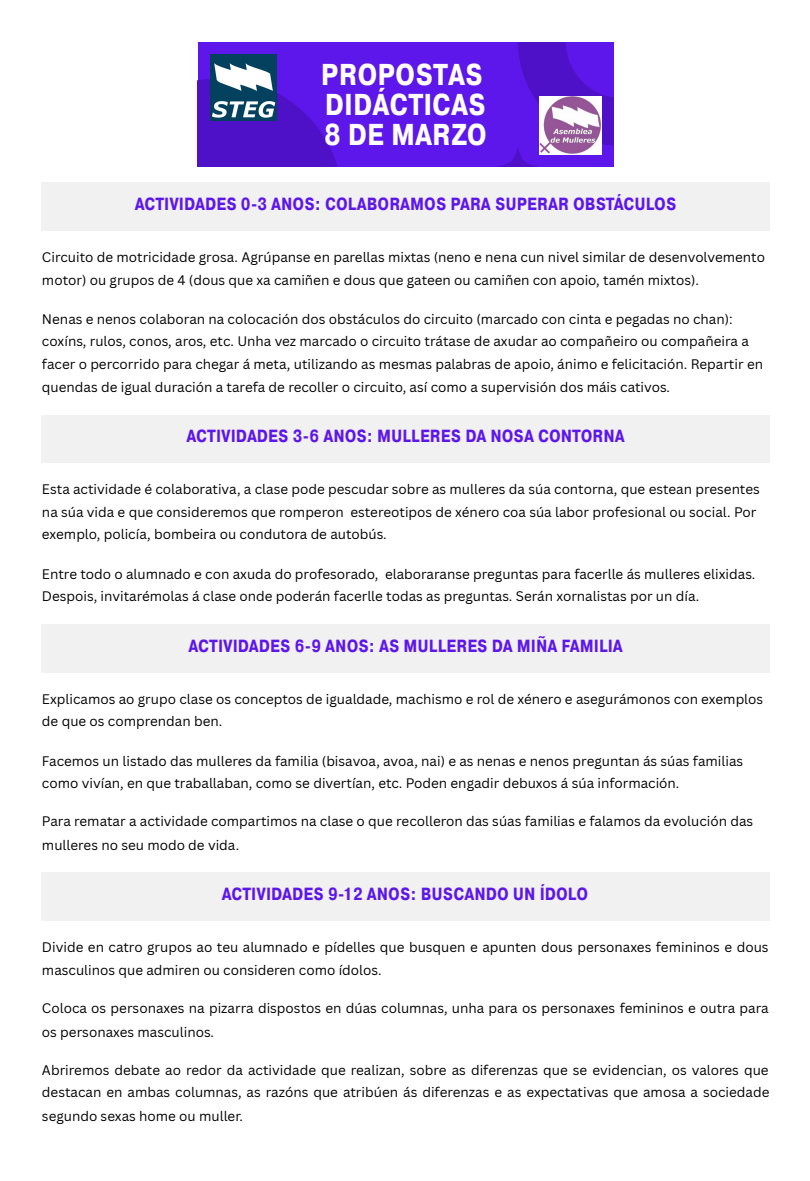
<style>
.page{position:relative;width:810px;height:1181px;background:#fff}
.page>*{position:absolute;margin:0;border:0;box-sizing:border-box;transform-origin:0 0}
.t1{font:700 30px "Pragmatica Cond";color:#fff}
.t2{font:700 17.55px "Pragmatica Cond";color:#5e17eb}
.t3{font:13.5px/22.2px "Canva Sans";color:#000}
</style>
<div class="page">
<div style="left:198px;top:42px;width:415px;height:124px;background:#5e17eb"></div>
<svg style="left:501px;top:42px;width:113px;height:124px"></svg>
<svg style="left:198px;top:78px;width:139px;height:88px;fill:#4f11c8"></svg>
<img style="left:210px;top:54px;width:66px;height:67px">
<img style="left:539px;top:97px;width:62px;height:57px">
<div style="left:42px;top:182px;width:728px;height:49px;background:#f1f1f1"></div>
<div style="left:42px;top:415px;width:728px;height:48px;background:#f1f1f1"></div>
<div style="left:42px;top:624px;width:728px;height:48px;background:#f1f1f1"></div>
<div style="left:42px;top:873px;width:728px;height:48px;background:#f1f1f1"></div>
<p class="t1" style="left:321px;top:55px;width:164px">PROPOSTAS</p>
<p class="t1" style="left:325px;top:85px;width:163px">DIDÁCTICAS</p>
<p class="t1" style="left:324px;top:115px;width:165px">8 DE MARZO</p>
<p class="t2" style="left:135px;top:192px;width:543px">ACTIVIDADES 0-3 ANOS: COLABORAMOS PARA SUPERAR OBSTÁCULOS</p>
<p class="t3" style="left:42px;top:246px;width:725px">Circuito de motricidade grosa. Agrúpanse en parellas mixtas (neno e nena cun nivel similar de desenvolvemento motor) ou grupos de 4 (dous que xa camiñen e dous que gateen ou camiñen con apoio, tamén mixtos).</p>
<p class="t3" style="left:42px;top:307px;width:723px">Nenas e nenos colaboran na colocación dos obstáculos do circuito (marcado con cinta e pegadas no chan): coxíns, rulos, conos, aros, etc. Unha vez marcado o circuito trátase de axudar ao compañeiro ou compañeira a facer o percorrido para chegar á meta, utilizando as mesmas palabras de apoio, ánimo e felicitación. Repartir en quendas de igual duración a tarefa de recoller o circuito, así como a supervisión dos máis cativos.</p>
<p class="t2" style="left:187px;top:424px;width:440px">ACTIVIDADES 3-6 ANOS: MULLERES DA NOSA CONTORNA</p>
<p class="t3" style="left:42px;top:477px;width:719px;line-height:22.8px">Esta actividade é colaborativa, a clase pode pescudar sobre as mulleres da súa contorna, que estean presentes na súa vida e que consideremos que romperon estereotipos de xénero coa súa labor profesional ou social. Por exemplo, policía, bombeira ou condutora de autobús.</p>
<p class="t3" style="left:42px;top:562px;width:715px">Entre todo o alumnado e con axuda do profesorado, elaboraranse preguntas para facerlle ás mulleres elixidas.<br>Despois, invitarémolas á clase onde poderán facerlle todas as preguntas. Serán xornalistas por un día.</p>
<p class="t2" style="left:189px;top:634px;width:436px">ACTIVIDADES 6-9 ANOS: AS MULLERES DA MIÑA FAMILIA</p>
<p class="t3" style="left:42px;top:687px;width:723px">Explicamos ao grupo clase os conceptos de igualdade, machismo e rol de xénero e asegurámonos con exemplos de que os comprendan ben.</p>
<p class="t3" style="left:42px;top:749px;width:703px">Facemos un listado das mulleres da familia (bisavoa, avoa, nai) e as nenas e nenos preguntan ás súas familias como vivían, en que traballaban, como se divertían, etc. Poden engadir debuxos á súa información.</p>
<p class="t3" style="left:42px;top:809px;width:713px;line-height:23.2px">Para rematar a actividade compartimos na clase o que recolleron das súas familias e falamos da evolución das mulleres no seu modo de vida.</p>
<p class="t2" style="left:222px;top:882px;width:368px">ACTIVIDADES 9-12 ANOS: BUSCANDO UN ÍDOLO</p>
<p class="t3" style="left:42px;top:935px;width:728px;line-height:23.2px">Divide en catro grupos ao teu alumnado e pídelles que busquen e apunten dous personaxes femininos e dous masculinos que admiren ou consideren como ídolos.</p>
<p class="t3" style="left:42px;top:996px;width:728px;line-height:23.2px">Coloca os personaxes na pizarra dispostos en dúas columnas, unha para os personaxes femininos e outra para os personaxes masculinos.</p>
<p class="t3" style="left:42px;top:1058px;width:729px;line-height:22.8px;text-align:justify">Abriremos debate ao redor da actividade que realizan, sobre as diferenzas que se evidencian, os valores que destacan en ambas columnas, as razóns que atribúen ás diferenzas e as expectativas que amosa a sociedade segundo sexas home ou muller.</p>
</div>
